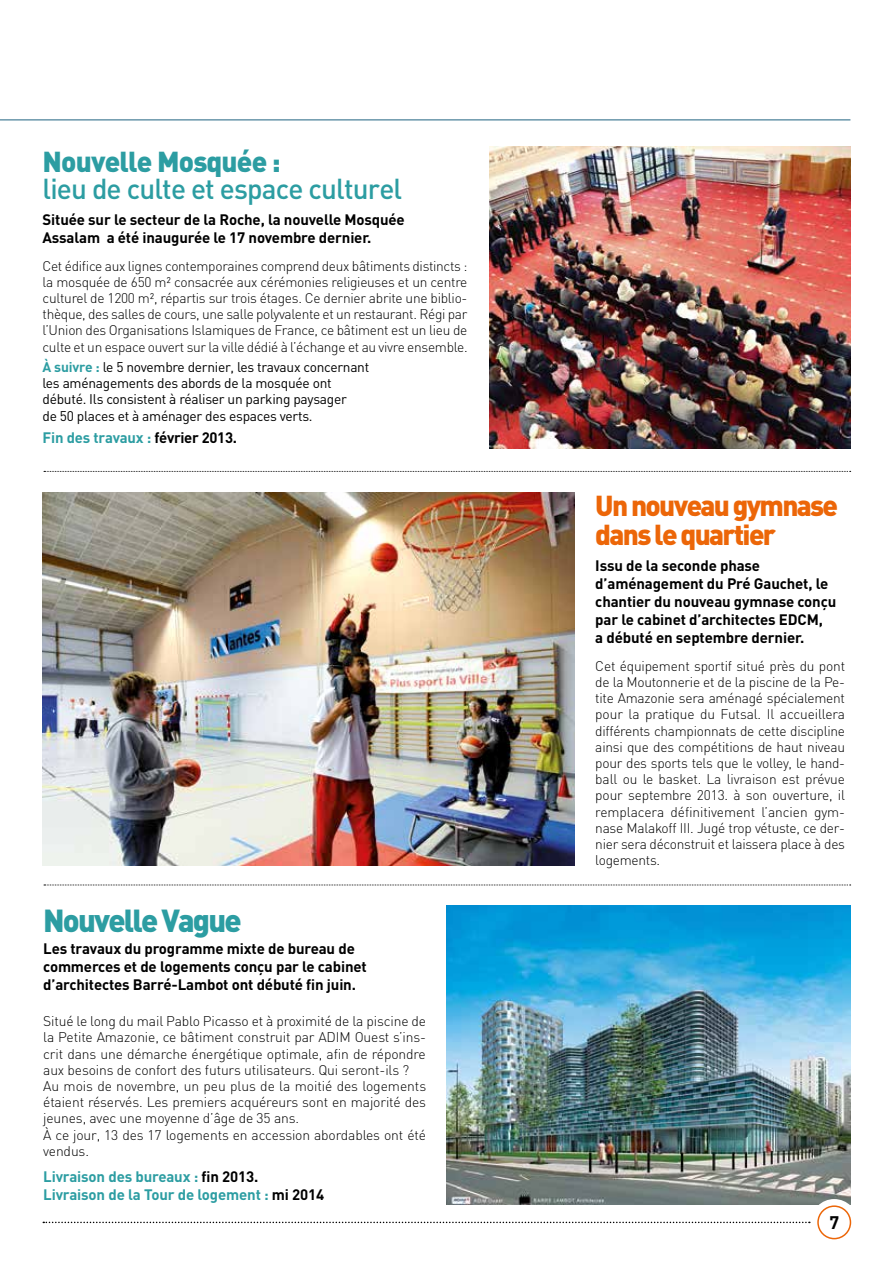
<style>
.page{position:relative;width:893px;height:1263px;background:#fff}
.page>*{position:absolute;margin:0;border:0;box-sizing:border-box;transform-origin:0 0}
.t1{font:900 31.5px "DIN";color:#2c9da2}
.t2{font:900 28.5px/28.5px "DIN";color:#ec6608}
.t3{font:500 28.5px "DIN";letter-spacing:-.03em;color:#2c9da2}
.t4{font:900 28.5px "DIN";color:#2c9da2}
.t5{font:700 18px "DIN";color:#000}
.t6{font:700 15px/18px "DIN";letter-spacing:-.01em;color:#000}
.t7{font:700 15px/18px "DIN";letter-spacing:-.01em;color:#2c9da2}
.t8{font:300 13.8px/16.2px "DIN";letter-spacing:-.01em;color:#000;text-align:justify}
.t9{font:13.8px/16.2px "DIN";letter-spacing:-.02em;color:#000}
.s1{font-weight:700;color:#2c9da2}
.s2{color:#000}
</style>
<div class="page">
<img style="left:446px;top:906px;width:404px;height:299px">
<hr style="left:0;top:120px;width:850px;height:1px;background:#1f6281">
<img style="left:489px;top:147px;width:361px;height:302px">
<svg style="left:44px;top:471px;width:807px;height:1px"></svg>
<svg style="left:44px;top:885px;width:807px;height:1px"></svg>
<img style="left:43px;top:492px;width:531px;height:373px">
<svg style="left:43px;top:1221px;width:767px;height:2px"></svg>
<div style="left:811px;top:1199px;width:47px;height:47px;background:#fff;border-radius:50%"></div>
<div style="left:817px;top:1205px;width:34px;height:34px;border:2px solid #ec6608;border-radius:50%"></div>
<h2 class="t4" style="left:43px;top:142px;width:240px">Nouvelle Mosquée :</h2>
<h2 class="t3" style="left:43px;top:170px;width:361px">lieu de culte et espace culturel</h2>
<p class="t6" style="left:43px;top:210px;width:364px">Située sur le secteur de la Roche, la nouvelle Mosquée<br>Assalam a été inaugurée le 17 novembre dernier.</p>
<p class="t8" style="left:43px;top:257px;width:427px">Cet édifice aux lignes contemporaines comprend deux bâtiments distincts : la mosquée de 650 m² consacrée aux cérémonies religieuses et un centre culturel de 1200 m², répartis sur trois étages. Ce dernier abrite une biblio&shy;thèque, des salles de cours, une salle polyvalente et un restaurant. Régi par l’Union des Organisations Islamiques de France, ce bâtiment est un lieu de culte et un espace ouvert sur la ville dédié à l’échange et au vivre ensemble.</p>
<p class="t9" style="left:43px;top:359px;width:328px"><span class="s1">À suivre :</span> le 5 novembre dernier, les travaux concernant les aménagements des abords de la mosquée ont débuté. Ils consistent à réaliser un parking paysager<br>de 50 places et à aménager des espaces verts.</p>
<p class="t7" style="left:43px;top:427px;width:196px">Fin des travaux : <span class="s2">février 2013.</span></p>
<h1 class="t1" style="left:43px;top:900px;width:200px">Nouvelle Vague</h1>
<p class="t6" style="left:43px;top:939px;width:325px">Les travaux du programme mixte de bureau de commerces et de logements conçu par le cabinet d’architectes Barré-Lambot ont débuté fin juin.</p>
<p class="t8" style="left:43px;top:1013px;width:384px;text-align:left">Situé le long du mail Pablo Picasso et à proximité de la piscine de la Petite Amazonie, ce bâtiment construit par ADIM Ouest s’ins&shy;crit dans une démarche énergétique optimale, afin de répondre aux besoins de confort des futurs utilisateurs. Qui seront-ils ?<br>Au mois de novembre, un peu plus de la moitié des logements étaient réservés. Les premiers acquéreurs sont en majorité des jeunes, avec une moyenne d’âge de 35 ans.<br>À ce jour, 13 des 17 logements en accession abordables ont été vendus.</p>
<p class="t7" style="left:43px;top:1167px;width:283px">Livraison des bureaux : <span class="s2">fin 2013.<br></span>Livraison de la Tour de logement : <span class="s2">mi 2014</span></p>
<h2 class="t2" style="left:595px;top:490px;width:244px">Un nouveau gymnase dans le quartier</h2>
<p class="t6" style="left:595px;top:556px;width:243px">Issu de la seconde phase d’aménagement du Pré Gauchet, le chantier du nouveau gymnase conçu par le cabinet d’architectes EDCM,<br>a débuté en septembre dernier.</p>
<p class="t8" style="left:595px;top:657px;width:251px">Cet équipement sportif situé près du pont de la Moutonnerie et de la piscine de la Pe&shy;tite Amazonie sera aménagé spécialement pour la pratique du Futsal. Il accueillera différents championnats de cette discipline ainsi que des compétitions de haut niveau pour des sports tels que le volley, le hand&shy;ball ou le basket. La livraison est prévue pour septembre 2013. à son ouverture, il remplacera définitivement l’ancien gym&shy;nase Malakoff III. Jugé trop vétuste, ce der&shy;nier sera déconstruit et laissera place à des logements.</p>
<h3 class="t5" style="left:829px;top:1210px;width:11px">7</h3>
</div>
